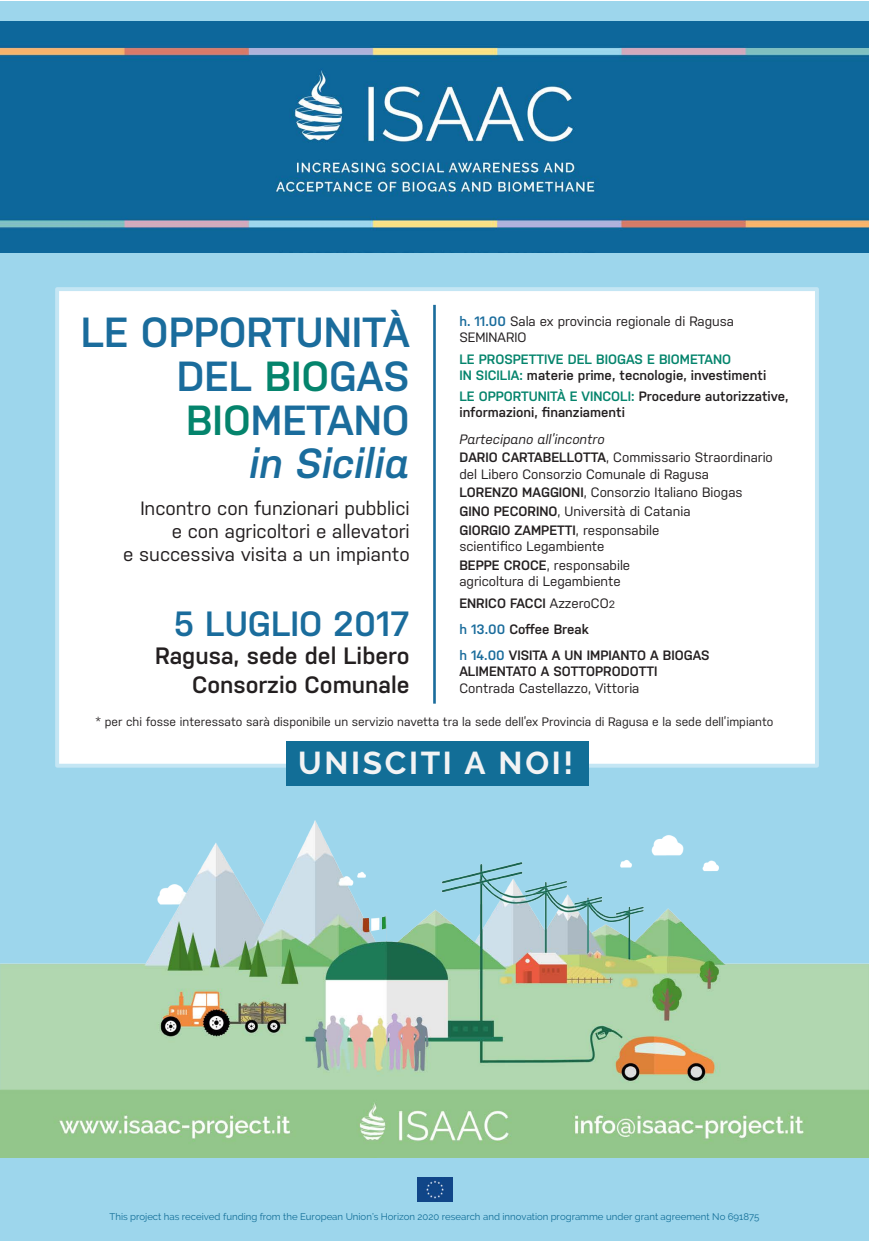
<style>
.page{position:relative;width:869px;height:1241px;background:#fff}
.page>*{position:absolute;margin:0;border:0;box-sizing:border-box;transform-origin:0 0}
.t1{font:600 42px "Nudista";color:#1a6c9c}
.t2{font:italic 600 42px "Nudista";color:#1a6c9c}
.t3{font:600 35px "Nudista";color:#1a6c9c}
.t4{font:700 31.5px "Raleway";letter-spacing:.085em;color:#f2f3f4}
.t5{font:600 23.62px "Nudista";color:#231f20}
.t6{font:19.25px "Nudista";color:#231f20}
.t7{font:13.56px "Nudista";color:#231f20}
.t8{font:600 13.56px/16.3px "Nudista";color:#231f20}
.t9{font:600 13.56px "Nudista";color:#04846c}
.t10{font:italic 13.56px "Nudista";color:#231f20}
.t11{font:12.25px "Nudista";color:#231f20}
.t12{font:9.62px "Raleway";color:#126e97}
.s1{color:#04846c}
.s2{font-weight:600;color:#1a6c9c}
.s3{font-weight:600}
.s4{font-weight:400}
.s5{font-weight:400;font-size:10.5px}
.s6{color:#1a6c9c}
</style>
<div class="page">
<div style="left:0;top:1px;width:868px;height:1239px;background:#9dd6ec"></div>
<img style="left:0;top:820px;width:868px;height:336px">
<div style="left:57px;top:289px;width:759px;height:476px;background:#fff"></div>
<div style="left:55px;top:287px;width:763px;height:480px;border:4px solid #c4e6f4"></div>
<div style="left:285px;top:740px;width:303px;height:45px;background:#126e97"></div>
<img style="left:0;top:21px;width:868px;height:231px">
<img style="left:417px;top:1177px;width:35px;height:24px">
<hr style="left:433px;top:305px;width:2px;height:398px;background:#1a6c9c">
<p class="t1" style="left:81px;top:308px;width:330px">LE OPPORTUNITÀ</p>
<p class="t1" style="left:177px;top:352px;width:234px">DEL <span class="s1">BIO</span>GAS</p>
<p class="t1" style="left:186px;top:395px;width:225px"><span class="s1">BIO</span>METANO</p>
<p class="t2" style="left:249px;top:439px;width:162px">in Sicilia</p>
<p class="t6" style="left:140px;top:496px;width:271px">Incontro con funzionari pubblici</p>
<p class="t6" style="left:172px;top:520px;width:239px">e con agricoltori e allevatori</p>
<p class="t6" style="left:123px;top:543px;width:288px">e successiva visita a un impianto</p>
<p class="t3" style="left:173px;top:603px;width:238px">5 LUGLIO 2017</p>
<p class="t5" style="left:155px;top:642px;width:256px">Ragusa, sede del Libero</p>
<p class="t5" style="left:192px;top:670px;width:219px">Consorzio Comunale</p>
<p class="t7" style="left:459px;top:313px;width:276px"><span class="s2">h. 11.00</span> Sala ex provincia regionale di Ragusa</p>
<p class="t7" style="left:459px;top:330px;width:69px">SEMINARIO</p>
<p class="t9" style="left:459px;top:351px;width:273px">LE PROSPETTIVE DEL BIOGAS E BIOMETANO</p>
<p class="t8" style="left:459px;top:367px;width:308px"><span class="s1">IN SICILIA:</span> materie prime, tecnologie, investimenti</p>
<p class="t8" style="left:459px;top:388px;width:330px"><span class="s1">LE OPPORTUNITÀ E VINCOLI:</span> Procedure autorizzative, informazioni, finanziamenti</p>
<p class="t10" style="left:459px;top:431px;width:147px">Partecipano all’incontro</p>
<p class="t7" style="left:459px;top:449px;width:315px"><span class="s3">DARIO CARTABELLOTTA</span>, Commissario Straordinario</p>
<p class="t7" style="left:459px;top:466px;width:251px">del Libero Consorzio Comunale di Ragusa</p>
<p class="t7" style="left:459px;top:485px;width:284px"><span class="s3">LORENZO MAGGIONI</span>, Consorzio Italiano Biogas</p>
<p class="t7" style="left:459px;top:503px;width:232px"><span class="s3">GINO PECORINO</span>, Università di Catania</p>
<p class="t8" style="left:459px;top:522px;width:201px">GIORGIO ZAMPETTI<span class="s4">, responsabile</span></p>
<p class="t7" style="left:459px;top:538px;width:147px">scientifico Legambiente</p>
<p class="t7" style="left:459px;top:557px;width:172px"><span class="s3">BEPPE CROCE</span>, responsabile</p>
<p class="t7" style="left:459px;top:573px;width:163px">agricoltura di Legambiente</p>
<p class="t8" style="left:459px;top:594px;width:157px">ENRICO FACCI <span class="s4">AzzeroCO</span><span class="s5">2</span></p>
<p class="t8" style="left:459px;top:620px;width:131px"><span class="s6">h 13.00</span> Coffee Break</p>
<p class="t8" style="left:459px;top:647px;width:252px"><span class="s6">h 14.00</span> VISITA A UN IMPIANTO A BIOGAS</p>
<p class="t8" style="left:459px;top:663px;width:199px">ALIMENTATO A SOTTOPRODOTTI</p>
<p class="t7" style="left:459px;top:680px;width:181px">Contrada Castellazzo, Vittoria</p>
<p class="t11" style="left:95px;top:714px;width:679px">* per chi fosse interessato sarà disponibile un servizio navetta tra la sede dell’ex Provincia di Ragusa e la sede dell’impianto</p>
<p class="t4" style="left:298px;top:745px;width:276px">UNISCITI A NOI!</p>
<p class="t12" style="left:109px;top:1210px;width:651px">This project has received funding from the European Union’s Horizon 2020 research and innovation programme under grant agreement No 691875</p>
</div>
